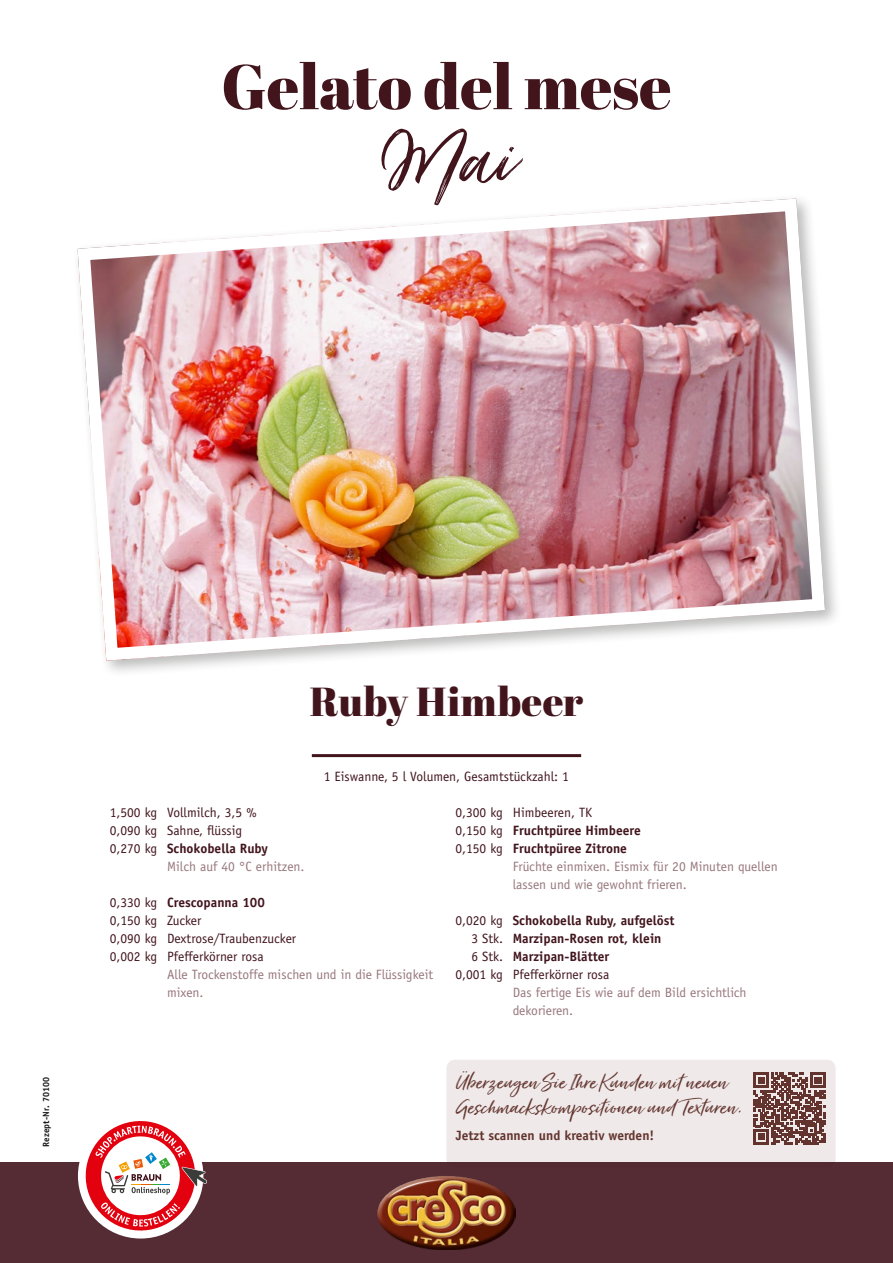
<style>
.page{position:relative;width:893px;height:1263px;background:#fff}
.page>*{position:absolute;margin:0;border:0;box-sizing:border-box;transform-origin:0 0}
.t1{font:63px "Abril Fatface";color:#42151d}
.t2{font:40.5px "Abril Fatface";letter-spacing:.01em;color:#42151d}
.t3{font:25.5px/25.5px "Just Lovely Slanted Wide";color:#63342d}
.t4{font:13.5px "Officina Sans Std";color:#42151d}
.t5{font:13.5px "Officina Sans Std";color:#98777c}
.t6{font:700 13.5px "Officina Sans Std";color:#42151d}
.t7{font:700 13.5px "Officina Sans Std";color:#63342d}
.t8{font:700 9px "Officina Sans Std";letter-spacing:.02em;color:#1a1a18}
.s1{font-weight:400}
</style>
<div class="page">
<img style="left:77px;top:198px;width:754px;height:469px">
<div style="left:446px;top:1060px;width:390px;height:108px;background:#efe9ea;border-radius:9px"></div>
<div style="left:0;top:1162px;width:893px;height:101px;background:#552c34"></div>
<div style="left:78px;top:1113px;width:125px;height:125px;background:#fff;border-radius:50%"></div>
<svg style="left:82px;top:1121px;width:125px;height:113px"></svg>
<img style="left:378px;top:1176px;width:137px;height:74px">
<hr style="left:312px;top:754px;width:269px;height:3px;background:#42151d">
<svg style="left:754px;top:1073px;width:71px;height:71px"></svg>
<svg style="left:381px;top:198px;width:142px;height:11px"></svg>
<p class="t1" style="left:221px;top:43px;width:452px">Gelato del mese</p>
<p class="t8" style="left:40px;top:1147px;width:72px;rotate:-90deg">Rezept-Nr. 70100</p>
<p class="t2" style="left:310px;top:673px;width:275px">Ruby Himbeer</p>
<p class="t4" style="left:324px;top:768px;width:247px">1 Eiswanne, 5 l Volumen, Gesamtstückzahl: 1</p>
<p class="t4" style="left:110px;top:804px;width:148px">1,500 kg Vollmilch, 3,5 %</p>
<p class="t4" style="left:110px;top:822px;width:134px">0,090 kg Sahne, flüssig</p>
<p class="t6" style="left:110px;top:840px;width:160px"><span class="s1">0,270 kg</span> Schokobella Ruby</p>
<p class="t5" style="left:167px;top:858px;width:139px">Milch auf 40 °C erhitzen.</p>
<p class="t6" style="left:110px;top:894px;width:157px"><span class="s1">0,330 kg</span> Crescopanna 100</p>
<p class="t4" style="left:110px;top:912px;width:93px">0,150 kg Zucker</p>
<p class="t4" style="left:110px;top:930px;width:188px">0,090 kg Dextrose/Traubenzucker</p>
<p class="t4" style="left:110px;top:948px;width:155px">0,002 kg Pfefferkörner rosa</p>
<p class="t5" style="left:167px;top:966px;width:268px">Alle Trockenstoffe mischen und in die Flüssigkeit</p>
<p class="t5" style="left:167px;top:984px;width:38px">mixen.</p>
<p class="t4" style="left:455px;top:804px;width:138px">0,300 kg Himbeeren, TK</p>
<p class="t6" style="left:455px;top:822px;width:187px"><span class="s1">0,150 kg</span> Fruchtpüree Himbeere</p>
<p class="t6" style="left:455px;top:840px;width:173px"><span class="s1">0,150 kg</span> Fruchtpüree Zitrone</p>
<p class="t5" style="left:513px;top:858px;width:267px">Früchte einmixen. Eismix für 20 Minuten quellen</p>
<p class="t5" style="left:513px;top:876px;width:176px">lassen und wie gewohnt frieren.</p>
<p class="t6" style="left:455px;top:912px;width:221px"><span class="s1">0,020 kg</span> Schokobella Ruby, aufgelöst</p>
<p class="t6" style="left:471px;top:930px;width:192px"><span class="s1">3 Stk.</span> Marzipan-Rosen rot, klein</p>
<p class="t6" style="left:471px;top:948px;width:139px"><span class="s1">6 Stk.</span> Marzipan-Blätter</p>
<p class="t4" style="left:455px;top:966px;width:155px">0,001 kg Pfefferkörner rosa</p>
<p class="t5" style="left:513px;top:984px;width:235px">Das fertige Eis wie auf dem Bild ersichtlich</p>
<p class="t5" style="left:513px;top:1002px;width:62px">dekorieren.</p>
<p class="t3" style="left:456px;top:1071px;width:288px">Überzeugen Sie Ihre Kunden mit neuen<br>Geschmackskompositionen und Texturen.</p>
<p class="t7" style="left:456px;top:1126px;width:200px">Jetzt scannen und kreativ werden!</p>
</div>
